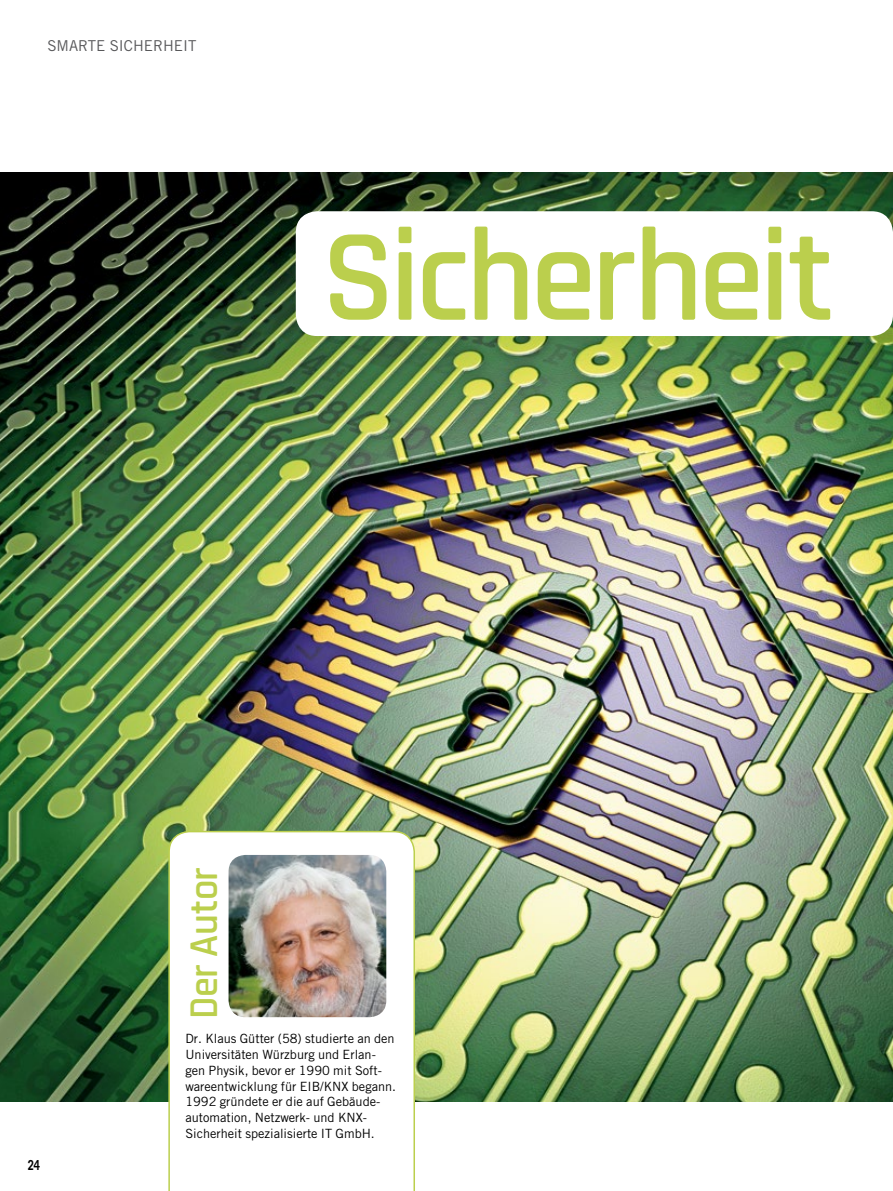
<style>
.page{position:relative;width:893px;height:1191px;background:#fff}
.page>*{position:absolute;margin:0;border:0;box-sizing:border-box;transform-origin:0 0}
.t1{font:600 132.45px "Rajdhani";letter-spacing:-.03em;color:#bbcf4d}
.t2{font:600 40.5px "Rajdhani";letter-spacing:-.015em;color:#bbcf4d}
.t3{font:15px "Trade Gothic LT Std";color:#58585a}
.t4{font:700 13.8px "Trade Gothic LT Std";color:#000;scale:.8 1}
.t5{font:12.75px/15.8px "Trade Gothic LT Std";color:#000}
</style>
<div class="page">
<img style="left:0;top:172px;width:893px;height:929px">
<div style="left:296px;top:211px;width:597px;height:125px;background:#fff;border-radius:21px"></div>
<svg style="left:168px;top:831px;width:247px;height:360px"></svg>
<img style="left:229px;top:855px;width:157px;height:162px">
<img style="left:885px;top:317px;width:8px;height:645px">
<p class="t3" style="left:47px;top:36px;width:151px">SMARTE SICHERHEIT</p>
<p class="t1" style="left:322px;top:199px;width:514px">Sicherheit</p>
<p class="t4" style="left:28px;top:1156px;width:17px">24</p>
<p class="t2" style="left:180px;top:1018px;width:153px;rotate:-90deg">Der Autor</p>
<p class="t5" style="left:185px;top:1030px;width:212px">Dr. Klaus Gütter (58) studierte an den Universitäten Würzburg und Erlan&shy;gen Physik, bevor er 1990 mit Soft&shy;wareentwicklung für EIB/KNX begann.<br>1992 gründete er die auf Gebäude&shy;automation, Netzwerk- und KNX-Sicherheit spezialisierte IT GmbH.</p>
</div>
